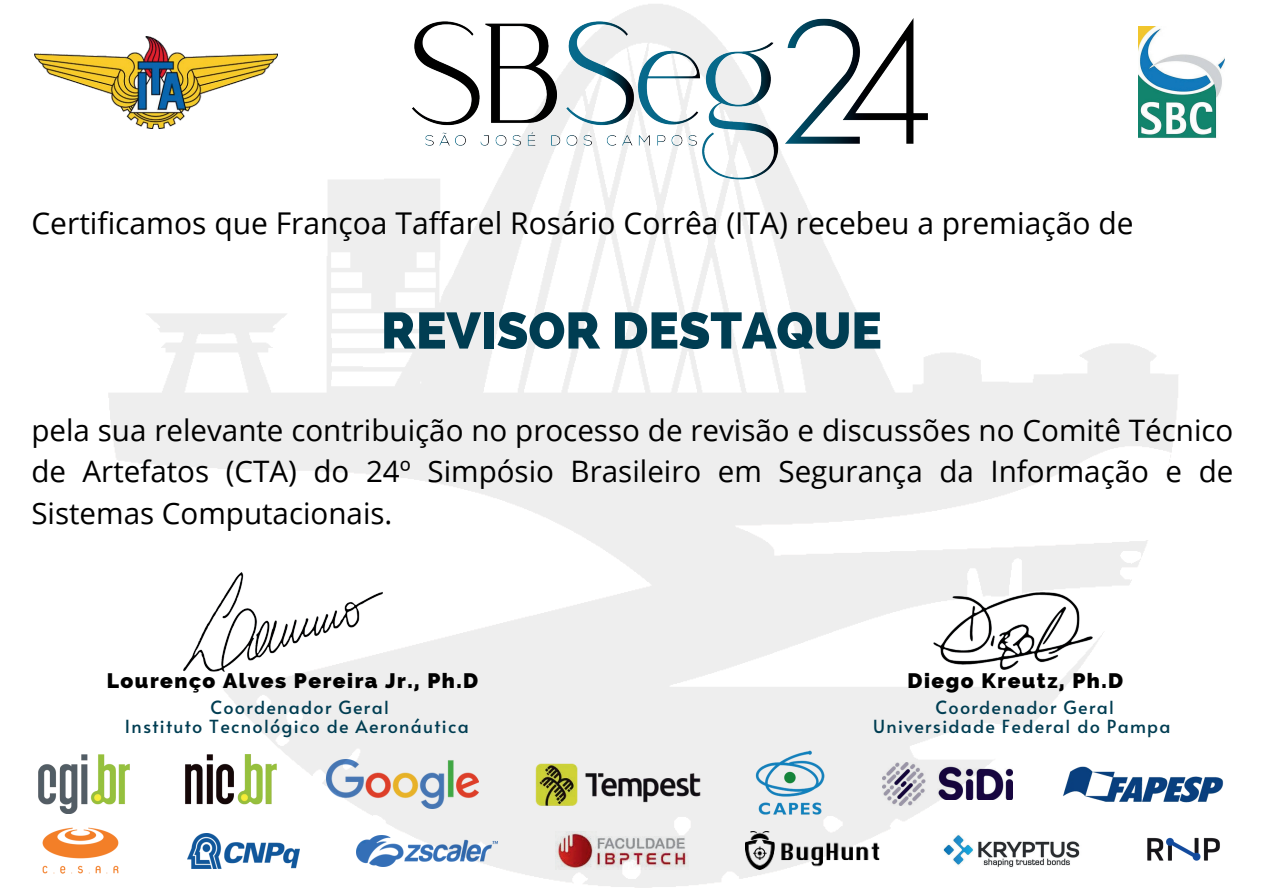
<style>
.page{position:relative;width:1263px;height:894px;background:#fff}
.page>*{position:absolute;margin:0;border:0;box-sizing:border-box;transform-origin:0 0}
.t1{font:800 51px "Raleway";color:#003d52}
.t2{font:30px "Open Sans";color:#000}
.t3{font:29.55px/41.1px "Open Sans";color:#000;text-align:justify}
.t4{font:800 21px "Raleway";letter-spacing:.07em;color:#000}
.t5{font:18px/19.2px "Alata";letter-spacing:.07em;color:#003d52;text-align:center}
</style>
<div class="page">
<img style="left:34px;top:53px;width:1190px;height:835px">
<img style="left:933px;top:592px;width:159px;height:77px">
<img style="left:183px;top:572px;width:199px;height:99px">
<img style="left:35px;top:36px;width:243px;height:92px">
<img style="left:387px;top:4px;width:563px;height:182px">
<img style="left:1138px;top:26px;width:87px;height:112px">
<p class="t2" style="left:31px;top:202px;width:1104px">Certificamos que Françoa Taffarel Rosário Corrêa (ITA) recebeu a premiação de</p>
<h1 class="t1" style="left:381px;top:301px;width:502px">REVISOR DESTAQUE</h1>
<p class="t3" style="left:31px;top:409px;width:1203px">pela sua relevante contribuição no processo de revisão e discussões no Comitê Técnico de Artefatos (CTA) do 24º Simpósio Brasileiro em Segurança da Informação e de Sistemas Computacionais.</p>
<p class="t4" style="left:107px;top:668px;width:373px">Lourenço Alves Pereira Jr., Ph.D</p>
<p class="t4" style="left:908px;top:668px;width:217px">Diego Kreutz, Ph.D</p>
<p class="t5" style="left:125px;top:695px;width:345px">Coordenador Geral<br>Instituto Tecnológico de Aeronáutica</p>
<p class="t5" style="left:873px;top:695px;width:299px">Coordenador Geral<br>Universidade Federal do Pampa</p>
</div>
